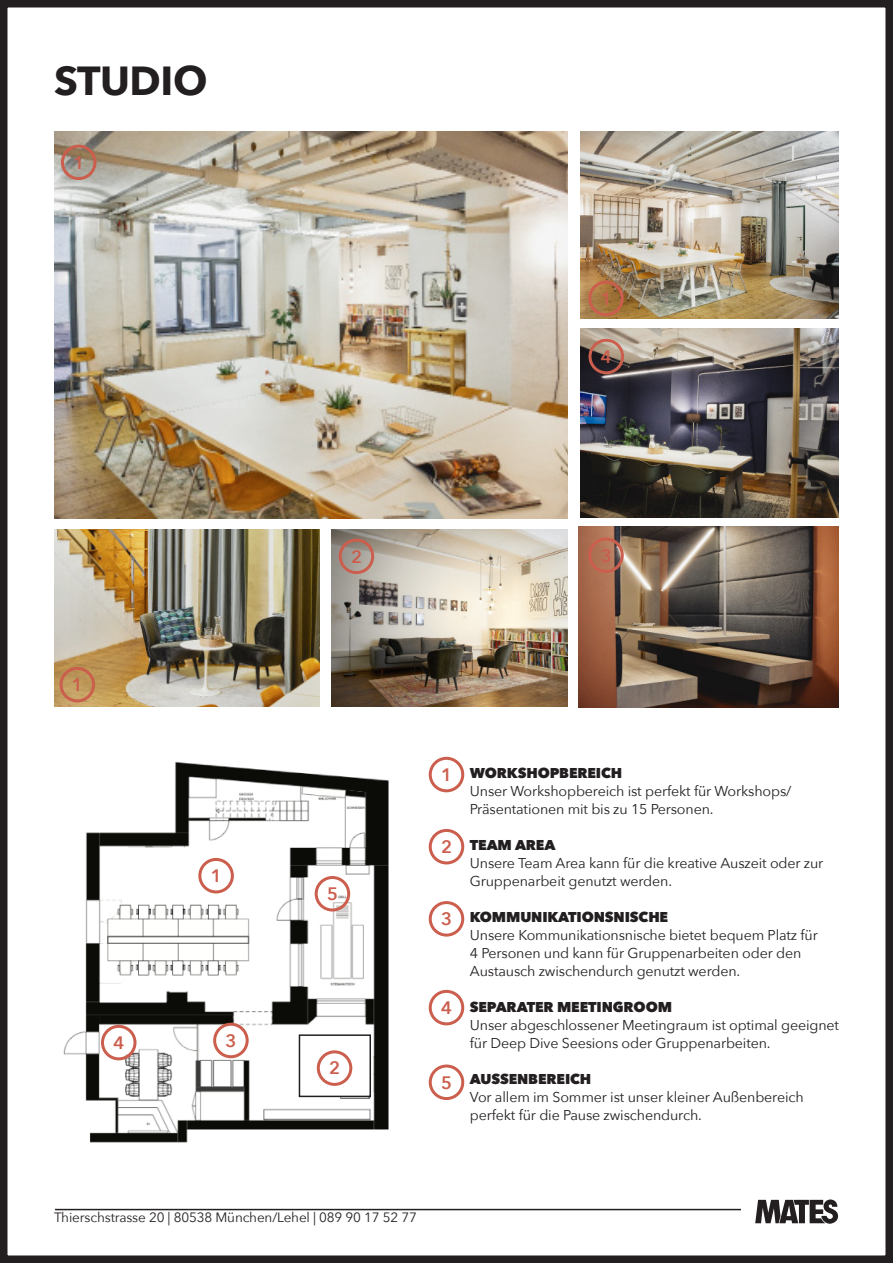
<style>
.page{position:relative;width:893px;height:1263px;background:#fff}
.page>*{position:absolute;margin:0;border:0;box-sizing:border-box;transform-origin:0 0}
.t1{font:700 40.5px "Avenir Next";letter-spacing:-.01em;color:#231f20}
.t2{font:600 18px "Avenir Next";color:#cb5e4d}
.t3{font:14.25px/18px "Avenir Next";letter-spacing:-.01em;color:#231f20}
.t4{font:800 14.25px "Avenir Next";letter-spacing:-.01em;color:#231f20}
.t5{font:13.5px "Avenir Next";letter-spacing:-.01em;color:#231f20}
</style>
<div class="page">
<img style="left:54px;top:132px;width:513px;height:386px">
<img style="left:580px;top:132px;width:259px;height:187px">
<img style="left:54px;top:529px;width:266px;height:178px">
<img style="left:332px;top:529px;width:235px;height:177px">
<img style="left:578px;top:527px;width:261px;height:181px">
<img style="left:580px;top:328px;width:259px;height:189px">
<div style="left:0;top:0;width:893px;height:1263px;border:8px solid #231f20"></div>
<img style="left:63px;top:761px;width:326px;height:382px">
<div style="left:198px;top:858px;width:36px;height:35px;border:3px solid #cb5e4d;border-radius:50%"></div>
<div style="left:213px;top:1023px;width:36px;height:35px;border:3px solid #cb5e4d;border-radius:50%"></div>
<div style="left:101px;top:1025px;width:36px;height:35px;border:3px solid #cb5e4d;border-radius:50%"></div>
<div style="left:429px;top:757px;width:35px;height:35px;border:3px solid #cb5e4d;border-radius:50%"></div>
<div style="left:429px;top:829px;width:35px;height:35px;border:3px solid #cb5e4d;border-radius:50%"></div>
<div style="left:429px;top:901px;width:35px;height:35px;border:3px solid #cb5e4d;border-radius:50%"></div>
<div style="left:429px;top:990px;width:35px;height:35px;border:3px solid #cb5e4d;border-radius:50%"></div>
<div style="left:61px;top:145px;width:35px;height:35px;border:3px solid #cb5e4d;border-radius:50%"></div>
<div style="left:339px;top:539px;width:35px;height:35px;border:3px solid #cb5e4d;border-radius:50%"></div>
<div style="left:588px;top:537px;width:36px;height:36px;border:3px solid #cb5e4d;border-radius:50%"></div>
<div style="left:588px;top:339px;width:36px;height:35px;border:3px solid #cb5e4d;border-radius:50%"></div>
<div style="left:588px;top:281px;width:36px;height:35px;border:3px solid #cb5e4d;border-radius:50%"></div>
<div style="left:60px;top:667px;width:35px;height:35px;border:3px solid #cb5e4d;border-radius:50%"></div>
<div style="left:315px;top:876px;width:35px;height:35px;border:3px solid #cb5e4d;border-radius:50%"></div>
<div style="left:429px;top:1064px;width:35px;height:36px;border:3px solid #cb5e4d;border-radius:50%"></div>
<svg style="left:755px;top:1199px;width:83px;height:25px"></svg>
<hr style="left:55px;top:1209px;width:686px;height:1px;background:#231f20">
<div style="left:299px;top:1035px;width:71px;height:61px;background:#fff"></div>
<div style="left:299px;top:1034px;width:72px;height:63px;border:2px solid #231f20"></div>
<div style="left:317px;top:1050px;width:35px;height:36px;border:3px solid #cb5e4d;border-radius:50%"></div>
<h1 class="t1" style="left:54px;top:45px;width:155px">STUDIO</h1>
<p class="t2" style="left:73px;top:147px;width:12px">1</p>
<p class="t2" style="left:72px;top:669px;width:12px">1</p>
<p class="t2" style="left:211px;top:860px;width:12px">1</p>
<p class="t2" style="left:113px;top:1027px;width:12px">4</p>
<p class="t2" style="left:226px;top:1025px;width:12px">3</p>
<p class="t2" style="left:601px;top:283px;width:12px">1</p>
<p class="t2" style="left:601px;top:341px;width:12px">4</p>
<p class="t2" style="left:351px;top:541px;width:12px">2</p>
<p class="t2" style="left:601px;top:540px;width:12px">3</p>
<p class="t2" style="left:327px;top:878px;width:12px">5</p>
<p class="t2" style="left:329px;top:1053px;width:12px">2</p>
<p class="t2" style="left:441px;top:759px;width:12px">1</p>
<p class="t2" style="left:441px;top:831px;width:12px">2</p>
<p class="t2" style="left:441px;top:903px;width:12px">3</p>
<p class="t2" style="left:441px;top:992px;width:12px">4</p>
<p class="t2" style="left:441px;top:1067px;width:12px">5</p>
<p class="t4" style="left:470px;top:764px;width:154px">WORKSHOPBEREICH</p>
<p class="t3" style="left:470px;top:782px;width:323px">Unser Workshopbereich ist perfekt für Workshops/<br>Präsentationen mit bis zu 15 Personen.</p>
<p class="t4" style="left:470px;top:836px;width:87px">TEAM AREA</p>
<p class="t3" style="left:470px;top:854px;width:355px">Unsere Team Area kann für die kreative Auszeit oder zur<br>Gruppenarbeit genutzt werden.</p>
<p class="t4" style="left:470px;top:908px;width:200px">KOMMUNIKATIONSNISCHE</p>
<p class="t3" style="left:470px;top:926px;width:349px">Unsere Kommunikationsnische bietet bequem Platz für<br>4 Personen und kann für Gruppenarbeiten oder den<br>Austausch zwischendurch genutzt werden.</p>
<p class="t4" style="left:470px;top:998px;width:204px">SEPARATER MEETINGROOM</p>
<p class="t3" style="left:470px;top:1016px;width:371px">Unser abgeschlossener Meetingraum ist optimal geeignet für Deep Dive Seesions oder Gruppenarbeiten.</p>
<p class="t4" style="left:470px;top:1070px;width:123px">AUSSENBEREICH</p>
<p class="t3" style="left:470px;top:1088px;width:335px">Vor allem im Sommer ist unser kleiner Außenbereich perfekt für die Pause zwischendurch.</p>
<p class="t5" style="left:54px;top:1206px;width:364px">Thierschstrasse 20 | 80538 München/Lehel | 089 90 17 52 77</p>
</div>
